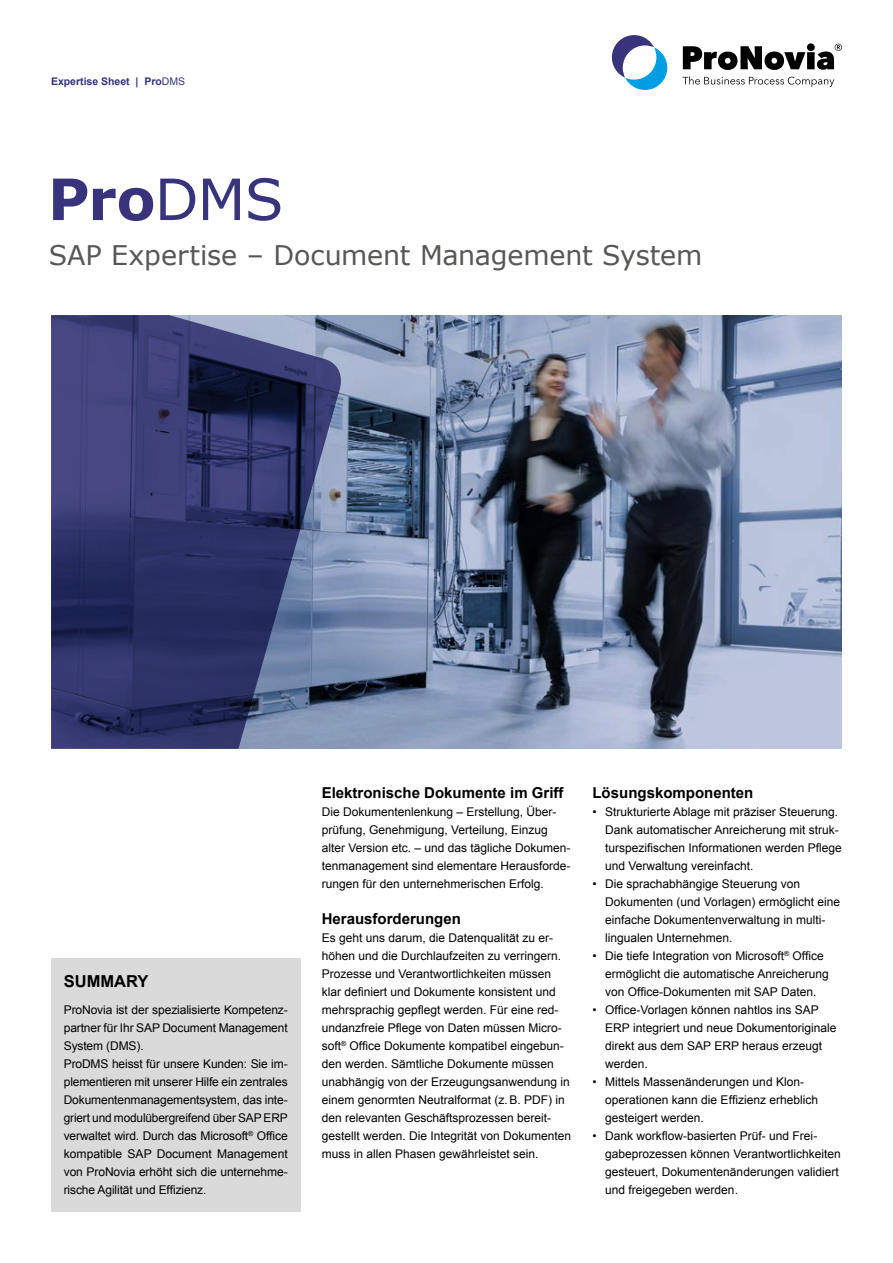
<style>
.page{position:relative;width:893px;height:1263px;background:#fff}
.page>*{position:absolute;margin:0;border:0;box-sizing:border-box;transform-origin:0 0}
.t1{font:700 57px "Verdana";color:#38337b}
.t2{font:27px "Verdana";letter-spacing:-.005em;color:#575756}
.t3{font:700 16.5px "Arial";color:#000}
.t4{font:700 15px "Arial";color:#000}
.t5{font:12px/18px "Arial";color:#000}
.t6{font:700 10.5px "Arial";color:#38337b}
.s1{font-weight:400}
</style>
<div class="page">
<svg style="left:612px;top:35px;width:55px;height:55px"></svg>
<svg style="left:683px;top:43px;width:159px;height:27px"></svg>
<svg style="left:682px;top:76px;width:152px;height:11px"></svg>
<div style="left:51px;top:958px;width:249px;height:254px;background:#dadada"></div>
<svg style="left:342px;top:315px;width:500px;height:434px;background:#7a87a0"></svg>
<svg style="left:51px;top:315px;width:291px;height:434px;background:#3e4575"></svg>
<p class="t6" style="left:51px;top:74px;width:136px">Expertise Sheet | Pro<span class="s1">DMS</span></p>
<h1 class="t1" style="left:48px;top:162px;width:237px">Pro<span class="s1">DMS</span></h1>
<h2 class="t2" style="left:49px;top:238px;width:655px">SAP Expertise – Document Management System</h2>
<h3 class="t3" style="left:64px;top:970px;width:86px">SUMMARY</h3>
<p class="t5" style="left:64px;top:1001px;width:225px">ProNovia ist der spezialisierte Kompetenz&shy;partner für Ihr SAP Document Management System (DMS).<br>ProDMS heisst für unsere Kunden: Sie im&shy;plementieren mit unserer Hilfe ein zentrales Dokumentenmanagementsystem, das inte&shy;griert und modulübergreifend über SAP ERP verwaltet wird. Durch das Microsoft<sup>®</sup> Office kompatible SAP Document Management von ProNovia erhöht sich die unternehme&shy;rische Agilität und Effizienz.</p>
<p class="t4" style="left:322px;top:783px;width:243px">Elektronische Dokumente im Griff</p>
<p class="t5" style="left:322px;top:803px;width:250px">Die Dokumentenlenkung – Erstellung, Über&shy;prüfung, Genehmigung, Verteilung, Einzug alter Version etc. – und das tägliche Dokumen&shy;tenmanagement sind elementare Herausforde&shy;rungen für den unternehmerischen Erfolg.</p>
<p class="t4" style="left:322px;top:909px;width:141px">Herausforderungen</p>
<p class="t5" style="left:322px;top:929px;width:251px">Es geht uns darum, die Datenqualität zu er&shy;höhen und die Durchlaufzeiten zu verringern.<br>Prozesse und Verantwortlichkeiten müssen klar definiert und Dokumente konsistent und mehrsprachig gepflegt werden. Für eine red&shy;undanzfreie Pflege von Daten müssen Micro&shy;soft<sup>®</sup> Office Dokumente kompatibel eingebun&shy;den werden. Sämtliche Dokumente müssen unabhängig von der Erzeugungsanwendung in einem genormten Neutralformat (z.B. PDF) in den relevanten Geschäftsprozessen bereit&shy;gestellt werden. Die Integrität von Dokumenten muss in allen Phasen gewährleistet sein.</p>
<p class="t4" style="left:592px;top:783px;width:162px">Lösungskomponenten</p>
<p class="t5" style="left:605px;top:803px;width:238px;text-indent:-13px">• Strukturierte Ablage mit präziser Steuerung.<br>Dank automatischer Anreicherung mit struk&shy;turspezifischen Informationen werden Pflege und Verwaltung vereinfacht.</p>
<p class="t5" style="left:605px;top:875px;width:236px;text-indent:-13px">• Die sprachabhängige Steuerung von Dokumenten (und Vorlagen) ermöglicht eine einfache Dokumentenverwaltung in multi&shy;lingualen Unternehmen.</p>
<p class="t5" style="left:605px;top:947px;width:225px;text-indent:-13px">• Die tiefe Integration von Microsoft<sup>®</sup> Office ermöglicht die automatische Anreicherung von Office-Dokumenten mit SAP Daten.</p>
<p class="t5" style="left:605px;top:1001px;width:233px;text-indent:-13px">• Office-Vorlagen können nahtlos ins SAP<br>ERP integriert und neue Dokumentoriginale direkt aus dem SAP ERP heraus erzeugt werden.</p>
<p class="t5" style="left:605px;top:1073px;width:214px;text-indent:-13px">• Mittels Massenänderungen und Klon&shy;operationen kann die Effizienz erheblich gesteigert werden.</p>
<p class="t5" style="left:605px;top:1127px;width:237px;text-indent:-13px">• Dank workflow-basierten Prüf- und Frei&shy;gabeprozessen können Verantwortlichkeiten gesteuert, Dokumentenänderungen validiert und freigegeben werden.</p>
</div>
